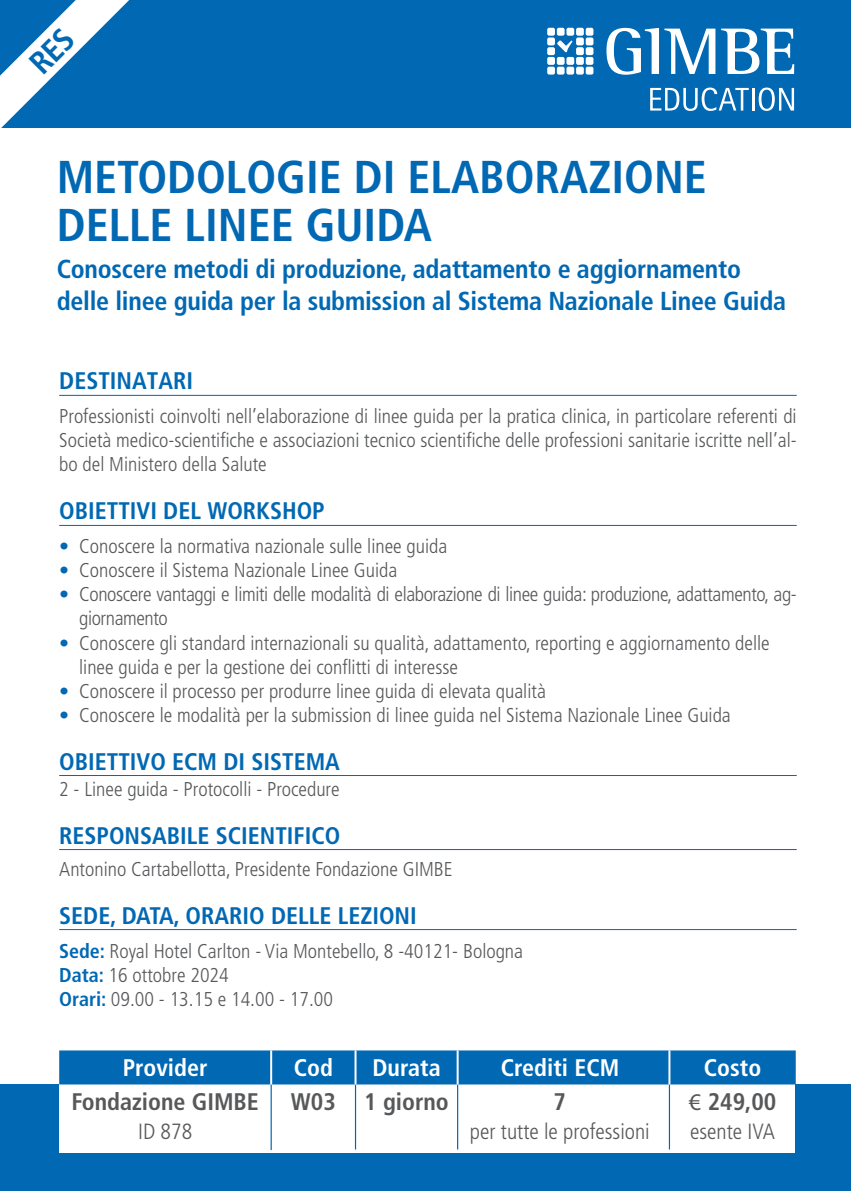
<style>
.page{position:relative;width:851px;height:1191px;background:#fff}
.page>*{position:absolute;margin:0;border:0;box-sizing:border-box;transform-origin:0 0}
.t1{font:700 condensed 46px "Frutiger LT Std";color:#0168b3}
.t2{font:700 condensed 26px/32px "Frutiger LT Std";letter-spacing:-.01em;color:#0168b3}
.t3{font:700 condensed 24px "Frutiger LT Std";color:#0168b3}
.t4{font:700 condensed 24px "Frutiger LT Std";color:#57585a}
.t5{font:700 condensed 24px "Frutiger LT Std";color:#fff}
.t6{font:300 condensed 22px "Frutiger LT Std";color:#57585a}
.t7{font:300 condensed 20px/24px "Frutiger LT Std";color:#57585a}
.t8{font:300 condensed 20px/24px "Frutiger LT Std";letter-spacing:-.02em;color:#57585a}
.s1{font-weight:400;color:#0168b3}
.s2{font-weight:700;color:#0168b3}
.s3{font-family:"Myriad Pro";font-weight:400;font-stretch:normal}
</style>
<div class="page">
<hr style="left:59px;top:395px;width:737px;height:1px;background:#0168b3">
<hr style="left:59px;top:525px;width:737px;height:1px;background:#0168b3">
<hr style="left:59px;top:775px;width:737px;height:1px;background:#0168b3">
<hr style="left:59px;top:849px;width:737px;height:1px;background:#0168b3">
<hr style="left:59px;top:929px;width:737px;height:1px;background:#0168b3">
<div style="left:0;top:0;width:850px;height:127px;background:#0168b3"></div>
<div style="left:0;top:1085px;width:850px;height:106px;background:#0168b3"></div>
<svg style="left:606px;top:28px;width:109px;height:47px"></svg>
<svg style="left:721px;top:29px;width:73px;height:45px"></svg>
<div style="left:547px;top:28px;width:8px;height:8px;background:#fff;border-radius:2px"></div>
<div style="left:556px;top:28px;width:8px;height:8px;background:#fff;border-radius:2px"></div>
<div style="left:566px;top:28px;width:8px;height:8px;background:#fff;border-radius:2px"></div>
<div style="left:576px;top:28px;width:7px;height:8px;background:#fff;border-radius:2px"></div>
<div style="left:585px;top:28px;width:8px;height:8px;background:#fff;border-radius:2px"></div>
<div style="left:547px;top:37px;width:8px;height:8px;background:#fff;border-radius:2px"></div>
<div style="left:576px;top:37px;width:7px;height:8px;background:#fff;border-radius:2px"></div>
<div style="left:585px;top:37px;width:8px;height:8px;background:#fff;border-radius:2px"></div>
<div style="left:547px;top:47px;width:8px;height:8px;background:#fff;border-radius:2px"></div>
<div style="left:576px;top:47px;width:7px;height:8px;background:#fff;border-radius:2px"></div>
<div style="left:585px;top:47px;width:8px;height:8px;background:#fff;border-radius:2px"></div>
<div style="left:547px;top:57px;width:8px;height:8px;background:#fff;border-radius:2px"></div>
<div style="left:556px;top:57px;width:8px;height:8px;background:#fff;border-radius:2px"></div>
<div style="left:566px;top:57px;width:8px;height:8px;background:#fff;border-radius:2px"></div>
<div style="left:576px;top:57px;width:7px;height:8px;background:#fff;border-radius:2px"></div>
<div style="left:585px;top:57px;width:8px;height:8px;background:#fff;border-radius:2px"></div>
<div style="left:547px;top:67px;width:8px;height:8px;background:#fff;border-radius:2px"></div>
<div style="left:556px;top:67px;width:8px;height:8px;background:#fff;border-radius:2px"></div>
<div style="left:566px;top:67px;width:8px;height:8px;background:#fff;border-radius:2px"></div>
<div style="left:576px;top:67px;width:7px;height:8px;background:#fff;border-radius:2px"></div>
<div style="left:585px;top:67px;width:8px;height:8px;background:#fff;border-radius:2px"></div>
<svg style="left:650px;top:88px;width:98px;height:23px"></svg>
<hr style="left:751px;top:88px;width:3px;height:23px;background:#fff">
<svg style="left:758px;top:88px;width:36px;height:23px"></svg>
<svg style="left:557px;top:40px;width:15px;height:12px"></svg>
<div style="left:59px;top:1050px;width:735px;height:102px;background:#fff"></div>
<div style="left:59px;top:1050px;width:736px;height:34px;background:#0168b3"></div>
<hr style="left:270px;top:1084px;width:2px;height:66px;background:#0168b3">
<hr style="left:355px;top:1084px;width:1px;height:65px;background:#0168b3">
<hr style="left:457px;top:1084px;width:1px;height:65px;background:#0168b3">
<hr style="left:668px;top:1084px;width:2px;height:65px;background:#0168b3">
<hr style="left:270px;top:1050px;width:2px;height:34px;background:#fff">
<hr style="left:354px;top:1050px;width:2px;height:34px;background:#fff">
<hr style="left:456px;top:1050px;width:2px;height:34px;background:#fff">
<hr style="left:668px;top:1050px;width:2px;height:34px;background:#fff">
<svg style="left:0;top:0;width:129px;height:128px"></svg>
<p class="t1" style="left:57px;top:150px;width:651px">METODOLOGIE DI ELABORAZIONE</p>
<p class="t1" style="left:57px;top:198px;width:376px">DELLE LINEE GUIDA</p>
<p class="t2" style="left:57px;top:252px;width:730px">Conoscere metodi di produzione, adattamento e aggiornamento delle linee guida per la submission al Sistema Nazionale Linee Guida</p>
<p class="t3" style="left:59px;top:367px;width:135px">DESTINATARI</p>
<p class="t7" style="left:59px;top:405px;width:739px;text-align:justify">Professionisti coinvolti nell’elaborazione di linee guida per la pratica clinica, in particolare referenti di Società medico-scientifiche e associazioni tecnico scientifiche delle professioni sanitarie iscritte nell’al&shy;bo del Ministero della Salute</p>
<p class="t3" style="left:59px;top:497px;width:267px">OBIETTIVI DEL WORKSHOP</p>
<p class="t7" style="left:59px;top:535px;width:389px"><span class="s1">•</span> Conoscere la normativa nazionale sulle linee guida</p>
<p class="t7" style="left:59px;top:559px;width:339px"><span class="s1">•</span> Conoscere il Sistema Nazionale Linee Guida</p>
<p class="t8" style="left:79px;top:583px;width:719px;text-indent:-20px"><span class="s1">•</span> Conoscere vantaggi e limiti delle modalità di elaborazione di linee guida: produzione, adattamento, ag&shy;giornamento</p>
<p class="t7" style="left:79px;top:631px;width:692px;text-indent:-20px"><span class="s1">•</span> Conoscere gli standard internazionali su qualità, adattamento, reporting e aggiornamento delle linee guida e per la gestione dei conflitti di interesse</p>
<p class="t7" style="left:59px;top:679px;width:488px"><span class="s1">•</span> Conoscere il processo per produrre linee guida di elevata qualità</p>
<p class="t7" style="left:59px;top:703px;width:673px"><span class="s1">•</span> Conoscere le modalità per la submission di linee guida nel Sistema Nazionale Linee Guida</p>
<p class="t3" style="left:59px;top:747px;width:282px">OBIETTIVO ECM DI SISTEMA</p>
<p class="t7" style="left:59px;top:777px;width:282px">2 - Linee guida - Protocolli - Procedure</p>
<p class="t3" style="left:59px;top:821px;width:282px">RESPONSABILE SCIENTIFICO</p>
<p class="t7" style="left:59px;top:857px;width:395px">Antonino Cartabellotta, Presidente Fondazione GIMBE</p>
<p class="t3" style="left:59px;top:901px;width:359px">SEDE, DATA, ORARIO DELLE LEZIONI</p>
<p class="t7" style="left:59px;top:939px;width:465px"><span class="s2">Sede:</span> Royal Hotel Carlton - Via Montebello, 8 -40121- Bologna<br><span class="s2">Data:</span> 16 ottobre 2024</p>
<p class="t7" style="left:59px;top:987px;width:275px"><span class="s2">Orari:</span> 09.00 - 13.15 e 14.00 - 17.00</p>
<p class="t5" style="left:123px;top:1054px;width:86px">Provider</p>
<p class="t5" style="left:294px;top:1054px;width:41px">Cod</p>
<p class="t5" style="left:372px;top:1054px;width:70px">Durata</p>
<p class="t5" style="left:500px;top:1054px;width:120px">Crediti ECM</p>
<p class="t5" style="left:703px;top:1054px;width:59px">Costo</p>
<p class="t4" style="left:71px;top:1088px;width:189px">Fondazione GIMBE</p>
<p class="t6" style="left:138px;top:1118px;width:56px">ID 878</p>
<p class="t4" style="left:291px;top:1088px;width:46px">W03</p>
<p class="t4" style="left:364px;top:1088px;width:86px">1 giorno</p>
<p class="t4" style="left:553px;top:1088px;width:14px">7</p>
<p class="t6" style="left:470px;top:1118px;width:181px">per tutte le professioni</p>
<p class="t4" style="left:688px;top:1088px;width:89px"><span class="s3">€</span> 249,00</p>
<p class="t6" style="left:690px;top:1118px;width:86px">esente IVA</p>
</div>
